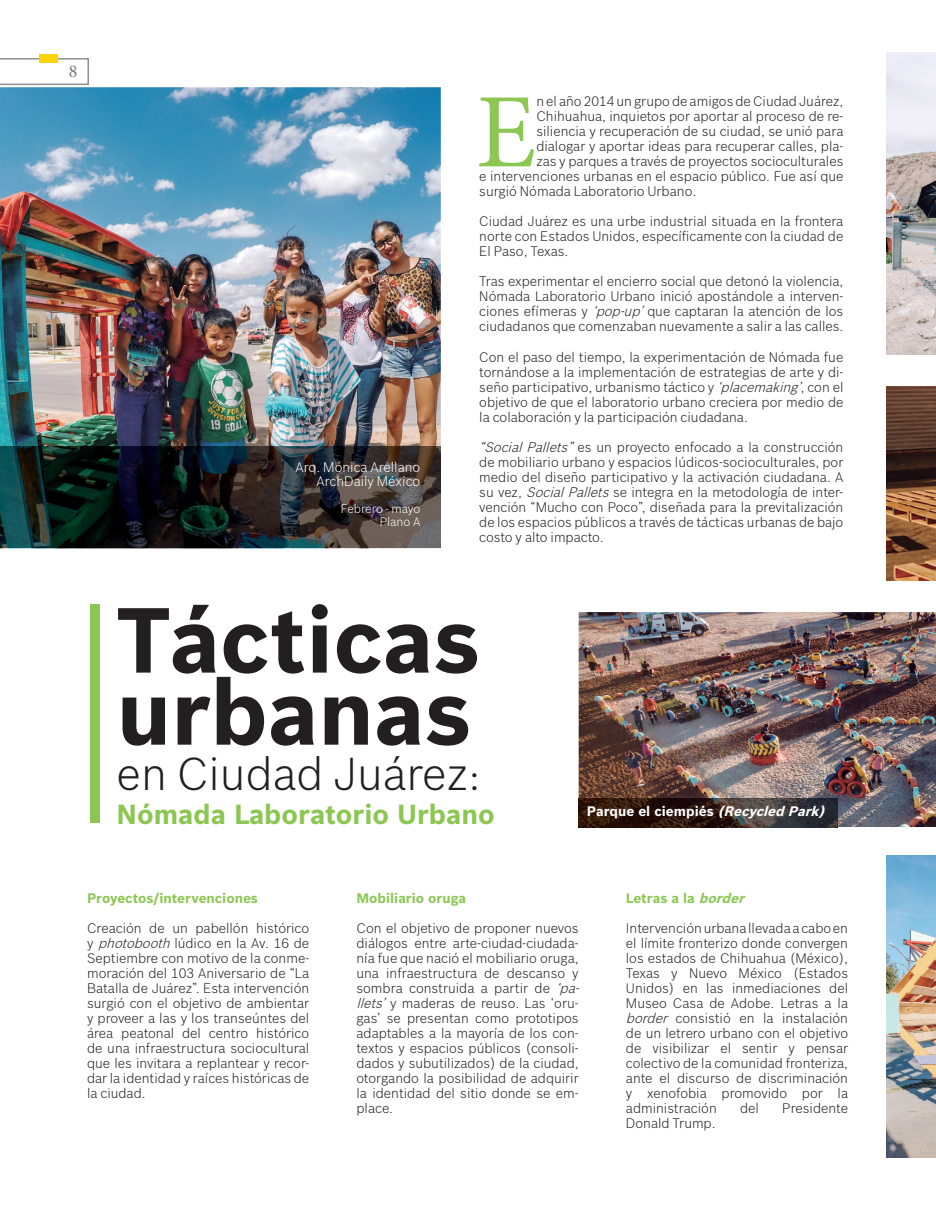
<style>
.page{position:relative;width:936px;height:1206px;background:#fff}
.page>*{position:absolute;margin:0;border:0;box-sizing:border-box;transform-origin:0 0}
.t1{font:105.75px "Minion Pro";color:#8cc754}
.t2{font:700 90px/72px "Bosch Sans";color:#231f20}
.t3{font:300 45px "Bosch Sans";color:#231f20}
.t4{font:700 27px "Bosch Sans";color:#8cc754}
.t5{font:18px "Minion Pro";color:#76787b}
.t6{font:300 13.5px/15px "Bosch Sans";color:#231f20;text-align:justify}
.t7{font:700 13.5px "Bosch Sans";color:#8cc754}
.t8{font:300 13.5px/13.5px "Bosch Sans";color:#fff;text-align:right}
.t9{font:700 13.5px "Bosch Sans";color:#fff}
.t10{font:300 12px/13.5px "Bosch Sans";color:#fff;text-align:right}
.s1{font-style:italic}
</style>
<div class="page">
<img style="left:886px;top:52px;width:49px;height:302px">
<img style="left:0;top:87px;width:440px;height:461px">
<img style="left:0;top:446px;width:440px;height:101px">
<img style="left:886px;top:386px;width:49px;height:194px">
<img style="left:886px;top:855px;width:49px;height:302px">
<img style="left:578px;top:612px;width:357px;height:214px">
<div style="left:91px;top:604px;width:9px;height:218px;background:#8cc754"></div>
<svg style="left:0;top:58px;width:89px;height:27px"></svg>
<div style="left:39px;top:54px;width:18px;height:9px;background:#fed304"></div>
<hr style="left:578px;top:826px;width:258px;height:1px;background:#787a7d">
<img style="left:578px;top:798px;width:258px;height:28px">
<h3 class="t5" style="left:69px;top:59px;width:10px">8</h3>
<p class="t8" style="left:295px;top:460px;width:126px">Arq. Mónica Arellano<br>ArchDaily México</p>
<p class="t10" style="left:340px;top:501px;width:81px">Febrero - mayo<br>Plano A</p>
<h1 class="t1" style="left:476px;top:62px;width:62px">E</h1>
<p class="t6" style="left:536px;top:94px;width:308px">n el año 2014 un grupo de amigos de Ciudad Juárez,</p>
<p class="t6" style="left:536px;top:109px;width:308px">Chihuahua, inquietos por aportar al proceso de re-</p>
<p class="t6" style="left:536px;top:124px;width:308px">siliencia y recuperación de su ciudad, se unió para</p>
<p class="t6" style="left:536px;top:139px;width:308px">dialogar y aportar ideas para recuperar calles, pla-</p>
<p class="t6" style="left:536px;top:154px;width:308px">zas y parques a través de proyectos socioculturales</p>
<p class="t6" style="left:479px;top:169px;width:365px">e intervenciones urbanas en el espacio público. Fue así que</p>
<p class="t6" style="left:479px;top:184px;width:218px">surgió Nómada Laboratorio Urbano.</p>
<p class="t6" style="left:479px;top:214px;width:365px">Ciudad Juárez es una urbe industrial situada en la frontera norte con Estados Unidos, específicamente con la ciudad de El Paso, Texas.</p>
<p class="t6" style="left:479px;top:274px;width:365px">Tras experimentar el encierro social que detonó la violencia, Nómada Laboratorio Urbano inició apostándole a interven&shy;ciones efímeras y <span class="s1">‘pop-up’</span>que captaran la atención de los ciudadanos que comenzaban nuevamente a salir a las calles.</p>
<p class="t6" style="left:479px;top:349px;width:365px">Con el paso del tiempo, la experimentación de Nómada fue tornándose a la implementación de estrategias de arte y di&shy;seño participativo, urbanismo táctico y <span class="s1">‘placemaking’</span>, con el objetivo de que el laboratorio urbano creciera por medio de la colaboración y la participación ciudadana.</p>
<p class="t6" style="left:479px;top:439px;width:365px"><span class="s1">“SocialPallets”</span>es un proyecto enfocado a la construcción de mobiliario urbano y espacios lúdicos-socioculturales, por medio del diseño participativo y la activación ciudadana. A su vez, <span class="s1">SocialPallets</span>se integra en la metodología de inter&shy;vención “Mucho con Poco”, diseñada para la previtalización de los espacios públicos a través de tácticas urbanas de bajo costo y alto impacto.</p>
<h2 class="t2" style="left:117px;top:604px;width:365px">Tácticas urbanas</h2>
<h3 class="t3" style="left:117px;top:745px;width:365px">en Ciudad Juárez:</h3>
<h3 class="t4" style="left:117px;top:797px;width:379px">Nómada Laboratorio Urbano</h3>
<p class="t9" style="left:586px;top:802px;width:243px">Parque el ciempiés <span class="s1">(Recycled Park)</span></p>
<p class="t7" style="left:87px;top:889px;width:172px">Proyectos/intervenciones</p>
<p class="t6" style="left:87px;top:920px;width:223px">Creación de un pabellón histórico y <span class="s1">photobooth</span>lúdico en la Av. 16 de Septiembre con motivo de la conme&shy;moración del 103 Aniversario de “La Batalla de Juárez”. Esta intervención surgió con el objetivo de ambientar y proveer a las y los transeúntes del área peatonal del centro histórico de una infraestructura sociocultural que les invitara a replantear y recor&shy;dar la identidad y raíces históricas de la ciudad.</p>
<p class="t7" style="left:356px;top:889px;width:111px">Mobiliario oruga</p>
<p class="t6" style="left:356px;top:920px;width:228px;text-align:left">Con el objetivo de proponer nuevos diálogos entre arte-ciudad-ciudada&shy;nía fue que nació el mobiliario oruga, una infraestructura de descanso y sombra construida a partir de <span class="s1">‘pa&shy;llets’</span> y maderas de reuso. Las ‘oru&shy;gas’ se presentan como prototipos adaptables a la mayoría de los con&shy;textos y espacios públicos (consoli&shy;dados y subutilizados) de la ciudad, otorgando la posibilidad de adquirir la identidad del sitio donde se em&shy;place.</p>
<p class="t7" style="left:625px;top:889px;width:124px">Letras a la <span class="s1">border</span></p>
<p class="t6" style="left:625px;top:920px;width:223px">Intervención urbana llevada a cabo en el límite fronterizo donde convergen los estados de Chihuahua (México), Texas y Nuevo México (Estados Unidos) en las inmediaciones del Museo Casa de Adobe. Letras a la <span class="s1">border</span> consistió en la instalación de un letrero urbano con el objetivo de visibilizar el sentir y pensar colectivo de la comunidad fronteriza, ante el discurso de discriminación y xenofobia promovido por la administración</p>
<p class="t6" style="left:739px;top:1100px;width:20px">del</p>
<p class="t6" style="left:781px;top:1100px;width:67px">Presidente</p>
<p class="t6" style="left:625px;top:1115px;width:91px">Donald Trump.</p>
</div>
